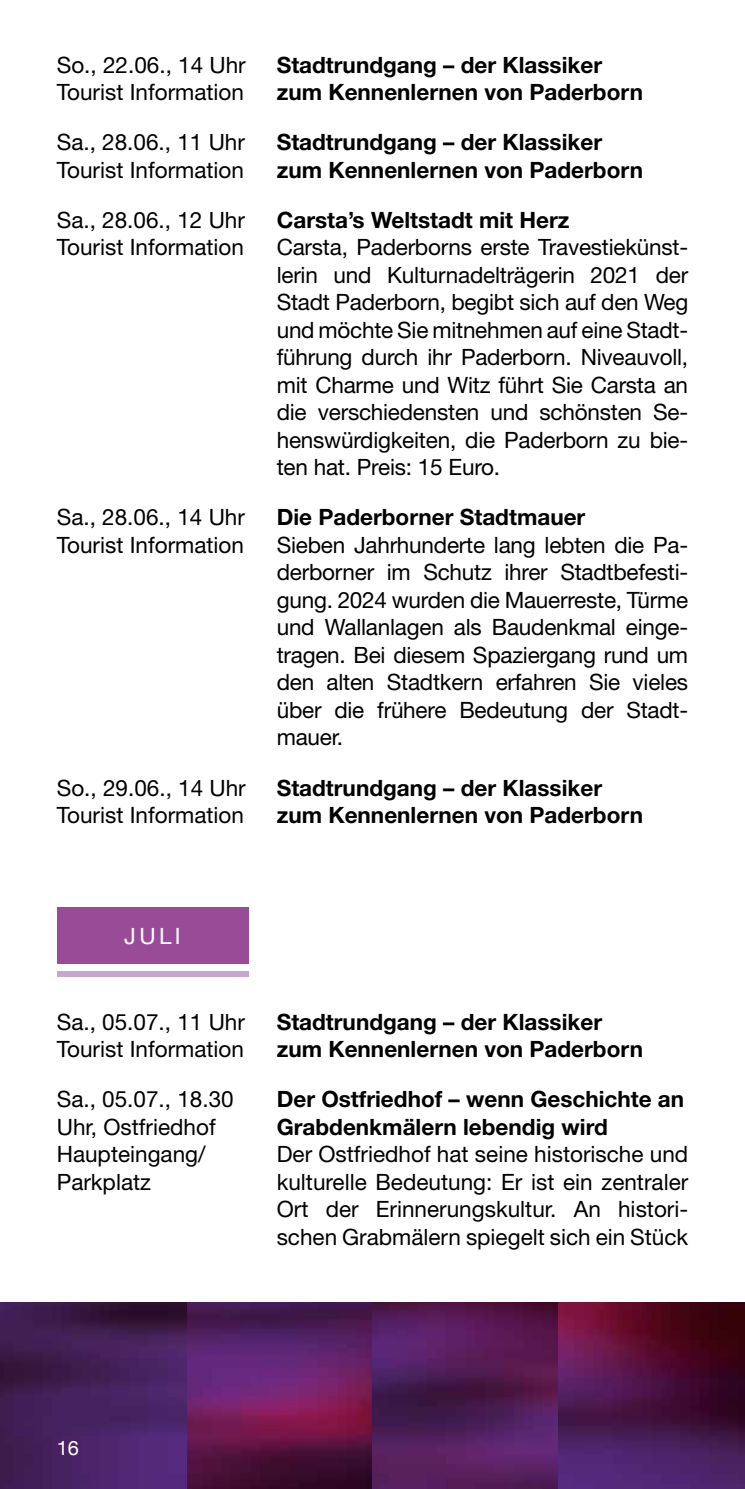
<style>
.page{position:relative;width:745px;height:1489px;background:#fff}
.page>*{position:absolute;margin:0;border:0;box-sizing:border-box;transform-origin:0 0}
.t1{font:22.5px/27.5px "Helvetica Neue LT Pro";color:#000}
.t2{font:700 22.5px/27.5px "Helvetica Neue LT Pro";color:#000}
.t3{font:22.5px "Helvetica Neue LT Pro";color:#fff}
.t4{font:20px "Helvetica Neue";color:#fff}
</style>
<div class="page">
<img style="left:0;top:1302px;width:745px;height:186px">
<div style="left:57px;top:907px;width:191px;height:56px;background:#994b97"></div>
<div style="left:57px;top:971px;width:191px;height:5px;background:#c8a7cf"></div>
<p class="t1" style="left:57px;top:50px;width:190px">So., 22.06., 14 Uhr<br>Tourist Information</p>
<p class="t1" style="left:57px;top:128px;width:190px">Sa., 28.06., 11 Uhr<br>Tourist Information</p>
<p class="t1" style="left:57px;top:205px;width:190px">Sa., 28.06., 12 Uhr<br>Tourist Information</p>
<p class="t1" style="left:57px;top:503px;width:190px">Sa., 28.06., 14 Uhr<br>Tourist Information</p>
<p class="t1" style="left:57px;top:773px;width:190px">So., 29.06., 14 Uhr<br>Tourist Information</p>
<p class="t2" style="left:276px;top:50px;width:367px">Stadtrundgang – der Klassiker zum Kennenlernen von Paderborn</p>
<p class="t2" style="left:276px;top:128px;width:367px">Stadtrundgang – der Klassiker zum Kennenlernen von Paderborn</p>
<p class="t2" style="left:276px;top:205px;width:294px">Carsta’s Weltstadt mit Herz</p>
<p class="t1" style="left:276px;top:233px;width:413px;text-align:justify">Carsta, Paderborns erste Travestiekünst&shy;lerin und Kulturnadelträgerin 2021 der Stadt Paderborn, begibt sich auf den Weg und möchte Sie mitnehmen auf eine Stadt&shy;führung durch ihr Paderborn. Niveauvoll, mit Charme und Witz führt Sie Carsta an die verschiedensten und schönsten Se&shy;henswürdigkeiten, die Paderborn zu bie&shy;ten hat. Preis: 15 Euro.</p>
<p class="t2" style="left:276px;top:503px;width:310px">Die Paderborner Stadtmauer</p>
<p class="t1" style="left:276px;top:530px;width:413px;text-align:justify">Sieben Jahrhunderte lang lebten die Pa&shy;derborner im Schutz ihrer Stadtbefesti&shy;gung. 2024 wurden die Mauerreste, Türme und Wallanlagen als Baudenkmal einge&shy;tragen. Bei diesem Spaziergang rund um den alten Stadtkern erfahren Sie vieles über die frühere Bedeutung der Stadt&shy;mauer.</p>
<p class="t2" style="left:276px;top:773px;width:367px">Stadtrundgang – der Klassiker zum Kennenlernen von Paderborn</p>
<p class="t3" style="left:124px;top:921px;width:58px">JULI</p>
<p class="t1" style="left:57px;top:1007px;width:190px">Sa., 05.07., 11 Uhr<br>Tourist Information</p>
<p class="t1" style="left:57px;top:1084px;width:178px">Sa., 05.07., 18.30<br>Uhr, Ostfriedhof<br>Haupteingang/<br>Parkplatz</p>
<p class="t2" style="left:276px;top:1007px;width:367px">Stadtrundgang – der Klassiker zum Kennenlernen von Paderborn</p>
<p class="t2" style="left:276px;top:1084px;width:409px">Der Ostfriedhof – wenn Geschichte an<br>Grabdenkmälern lebendig wird</p>
<p class="t1" style="left:276px;top:1139px;width:413px;text-align:justify">Der Ostfriedhof hat seine historische und kulturelle Bedeutung: Er ist ein zentraler Ort der Erinnerungskultur. An histori&shy;schen Grabmälern spiegelt sich ein Stück</p>
<p class="t4" style="left:57px;top:1433px;width:24px">16</p>
</div>
